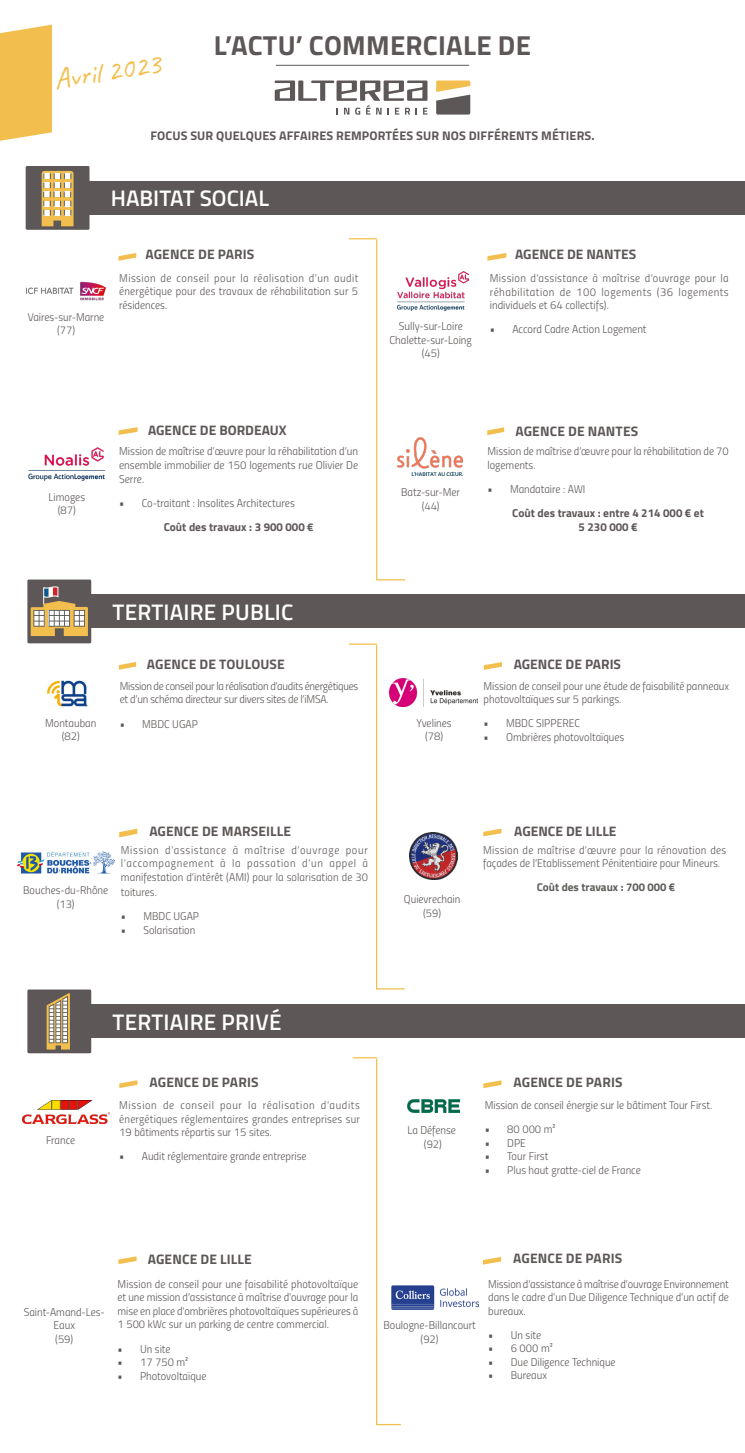
<style>
.page{position:relative;width:745px;height:1453px;background:#fff}
.page>*{position:absolute;margin:0;border:0;box-sizing:border-box;transform-origin:0 0}
.t1{font:30px "Caveat";color:#f2bf4e}
.t2{font:700 27.5px "Titillium";letter-spacing:.01em;color:#5d5857}
.t3{font:600 22.5px "Titillium";letter-spacing:.01em;color:#fff}
.t4{font:700 13.75px "Titillium";letter-spacing:.01em;color:#5d5857}
.t5{font:700 12.5px "Titillium";letter-spacing:.01em;color:#5d5857}
.t6{font:700 11.5px/13.8px "Titillium";color:#5d5857;text-align:center}
.t7{font:11.38px/13.6px "Titillium Light Upright";color:#5d5857;text-align:justify}
.t8{font:11.38px/13.6px "Titillium Light Upright";letter-spacing:.04em;color:#5d5857}
.t9{font:11.25px/13.5px "Titillium Light Upright";color:#5d5857;text-align:justify}
.t10{font:11.25px/13.5px "Titillium Light Upright";letter-spacing:-.02em;color:#5d5857}
.t11{font:11.25px "Titillium Light Upright";letter-spacing:.03em;color:#5d5857}
.t12{font:700 11.25px "Titillium";color:#5e5c59}
.s1{font-size:11.25px}
.s2{font-size:11.25px;color:#5e5c59}
.s3{font-size:11.38px}
</style>
<div class="page">
<hr style="left:275px;top:65px;width:194px;height:1px;background:#5d5857">
<svg style="left:0;top:25px;width:52px;height:116px;background:#f2c35a"></svg>
<div style="left:86px;top:181px;width:658px;height:34px;background:#5d5857"></div>
<div style="left:88px;top:594px;width:656px;height:34px;background:#5d5857"></div>
<div style="left:88px;top:1004px;width:656px;height:34px;background:#5d5857"></div>
<svg style="left:436px;top:80px;width:34px;height:35px"></svg>
<svg style="left:274px;top:80px;width:153px;height:35px"></svg>
<div style="left:27px;top:579px;width:64px;height:64px;background:#5d5857"></div>
<svg style="left:31px;top:586px;width:57px;height:50px"></svg>
<div style="left:27px;top:989px;width:64px;height:64px;background:#5d5857"></div>
<svg style="left:47px;top:993px;width:23px;height:56px"></svg>
<hr style="left:349px;top:643px;width:28px;height:2px;background:#f2bf4e">
<hr style="left:376px;top:645px;width:1px;height:344px;background:#f2bf4e">
<svg style="left:377px;top:988px;width:27px;height:1px"></svg>
<svg style="left:349px;top:238px;width:28px;height:1px"></svg>
<hr style="left:376px;top:240px;width:1px;height:340px;background:#f2bf4e">
<svg style="left:376px;top:579px;width:29px;height:1px"></svg>
<svg style="left:352px;top:1057px;width:25px;height:1px"></svg>
<hr style="left:376px;top:1059px;width:1px;height:366px;background:#f2bf4e">
<svg style="left:377px;top:1424px;width:23px;height:1px"></svg>
<svg style="left:119px;top:1080px;width:18px;height:8px"></svg>
<svg style="left:119px;top:662px;width:17px;height:8px"></svg>
<div style="left:26px;top:166px;width:63px;height:64px;background:#5d5857"></div>
<svg style="left:42px;top:171px;width:31px;height:55px;background:#e2c483"></svg>
<svg style="left:483px;top:1080px;width:18px;height:8px"></svg>
<svg style="left:483px;top:828px;width:18px;height:8px"></svg>
<svg style="left:483px;top:662px;width:18px;height:8px"></svg>
<svg style="left:487px;top:427px;width:17px;height:8px"></svg>
<img style="left:397px;top:438px;width:65px;height:37px">
<svg style="left:118px;top:427px;width:19px;height:8px"></svg>
<img style="left:28px;top:447px;width:78px;height:34px">
<svg style="left:118px;top:253px;width:18px;height:8px"></svg>
<img style="left:26px;top:281px;width:80px;height:20px">
<img style="left:46px;top:680px;width:43px;height:27px">
<img style="left:389px;top:678px;width:88px;height:28px">
<svg style="left:119px;top:828px;width:18px;height:9px"></svg>
<img style="left:18px;top:852px;width:96px;height:21px">
<img style="left:22px;top:1100px;width:88px;height:24px">
<img style="left:407px;top:1100px;width:52px;height:12px">
<svg style="left:487px;top:253px;width:19px;height:8px"></svg>
<img style="left:397px;top:271px;width:71px;height:39px">
<svg style="left:118px;top:1256px;width:18px;height:8px"></svg>
<svg style="left:483px;top:1257px;width:18px;height:7px"></svg>
<img style="left:391px;top:1285px;width:87px;height:24px">
<img style="left:409px;top:832px;width:47px;height:47px">
<p class="t1" style="left:51px;top:61px;width:109px;rotate:-9deg">Avril 2023</p>
<p class="t2" style="left:214px;top:24px;width:318px">L’ACTU’ COMMERCIALE DE</p>
<p class="t5" style="left:150px;top:126px;width:445px">FOCUS SUR QUELQUES AFFAIRES REMPORTÉES SUR NOS DIFFÉRENTS MÉTIERS.</p>
<p class="t3" style="left:111px;top:182px;width:160px">HABITAT SOCIAL</p>
<p class="t9" style="left:28px;top:310px;width:78px">Vaires-sur-Marne</p>
<p class="t9" style="left:57px;top:323px;width:19px">(77)</p>
<p class="t4" style="left:145px;top:244px;width:110px">AGENCE DE PARIS</p>
<p class="t9" style="left:119px;top:270px;width:240px">Mission de conseil pour la réalisation d’un audit énergétique pour des travaux de réhabilitation sur 5 résidences.</p>
<p class="t9" style="left:49px;top:490px;width:38px">Limoges</p>
<p class="t9" style="left:58px;top:503px;width:19px">(87)</p>
<p class="t4" style="left:148px;top:420px;width:140px">AGENCE DE BORDEAUX</p>
<p class="t7" style="left:119px;top:444px;width:240px">Mission de maîtrise d’<span class="s1">œ</span>uvre pour la réhabilitation d’un ensemble immobilier de 150 logements rue Olivier De Serre.</p>
<p class="t7" style="left:119px;top:495px;width:177px">• Co-traitant : Insolites Architectures</p>
<p class="t6" style="left:163px;top:520px;width:151px">Coût des travaux : 3 900 000 <span class="s2">€</span></p>
<p class="t9" style="left:45px;top:716px;width:52px">Montauban</p>
<p class="t9" style="left:62px;top:729px;width:19px">(82)</p>
<p class="t3" style="left:113px;top:595px;width:182px">TERTIAIRE PUBLIC</p>
<p class="t4" style="left:147px;top:654px;width:139px">AGENCE DE TOULOUSE</p>
<p class="t10" style="left:120px;top:679px;width:240px">Mission de conseil pour la réalisation d’audits énergétiques et d’un schéma directeur sur divers sites de l’iMSA.</p>
<p class="t9" style="left:120px;top:716px;width:80px">• MBDC UGAP</p>
<p class="t7" style="left:398px;top:319px;width:66px">Sully-sur-Loire</p>
<p class="t7" style="left:389px;top:332px;width:84px">Chalette-sur-Loing</p>
<p class="t9" style="left:421px;top:346px;width:19px">(45)</p>
<p class="t4" style="left:515px;top:244px;width:122px">AGENCE DE NANTES</p>
<p class="t11" style="left:489px;top:270px;width:240px"><span class="s3">Mission</span> d’assistance à maîtrise d’ouvrage <span class="s3">pour la</span></p>
<p class="t8" style="left:489px;top:284px;width:240px">réhabilitation de 100 logements (36 logements individuels et 64 collectifs).</p>
<p class="t7" style="left:489px;top:322px;width:158px">• Accord Cadre Action Logement</p>
<p class="t9" style="left:401px;top:485px;width:60px">Batz-sur-Mer</p>
<p class="t9" style="left:421px;top:498px;width:19px">(44)</p>
<p class="t4" style="left:515px;top:420px;width:124px">AGENCE DE NANTES</p>
<p class="t9" style="left:487px;top:444px;width:243px">Mission de maîtrise d’œuvre pour la réhabilitation de 70 logements.</p>
<p class="t9" style="left:487px;top:481px;width:99px">• Mandataire : AWI</p>
<p class="t6" style="left:512px;top:506px;width:193px">Coût des travaux : entre 4 214 000 € et<br>5 230 000 €</p>
<p class="t9" style="left:416px;top:716px;width:37px">Yvelines</p>
<p class="t9" style="left:425px;top:729px;width:19px">(78)</p>
<p class="t4" style="left:513px;top:654px;width:109px">AGENCE DE PARIS</p>
<p class="t9" style="left:483px;top:678px;width:247px">Mission de conseil pour une étude de faisabilité panneaux photovoltaïques sur 5 parkings.</p>
<p class="t9" style="left:483px;top:716px;width:98px">• MBDC SIPPEREC</p>
<p class="t9" style="left:483px;top:729px;width:142px">• Ombrières photovoltaïques</p>
<p class="t9" style="left:23px;top:883px;width:86px;text-align:center">Bouches-du-Rhône (13)</p>
<p class="t4" style="left:149px;top:820px;width:143px">AGENCE DE MARSEILLE</p>
<p class="t9" style="left:121px;top:843px;width:249px">Mission d’assistance à maîtrise d’ouvrage pour l’accompagnement à la passation d’un appel à manifestation d’intérêt (AMI) pour la solarisation de 30</p>
<p class="t9" style="left:121px;top:885px;width:37px">toitures.</p>
<p class="t9" style="left:121px;top:909px;width:80px">• MBDC UGAP</p>
<p class="t9" style="left:121px;top:922px;width:76px">• Solarisation</p>
<p class="t3" style="left:113px;top:1005px;width:170px">TERTIAIRE PRIVÉ</p>
<p class="t9" style="left:46px;top:1133px;width:31px">France</p>
<p class="t4" style="left:149px;top:1071px;width:110px">AGENCE DE PARIS</p>
<p class="t9" style="left:119px;top:1098px;width:242px">Mission de conseil pour la réalisation d’audits énergétiques réglementaires grandes entreprises sur 19 bâtiments répartis sur 15 sites.</p>
<p class="t9" style="left:119px;top:1149px;width:189px">• Audit réglementaire grande entreprise</p>
<p class="t9" style="left:403px;top:892px;width:58px">Quievrechain</p>
<p class="t9" style="left:423px;top:905px;width:19px">(59)</p>
<p class="t4" style="left:514px;top:820px;width:104px">AGENCE DE LILLE</p>
<p class="t9" style="left:483px;top:842px;width:244px">Mission de maîtrise d’œuvre pour la rénovation des façades de l’Etablissement Pénitentiaire pour Mineurs.</p>
<p class="t12" style="left:536px;top:879px;width:140px">Coût des travaux : 700 000 €</p>
<p class="t9" style="left:407px;top:1123px;width:50px">La Défense</p>
<p class="t9" style="left:423px;top:1136px;width:19px">(92)</p>
<p class="t4" style="left:513px;top:1071px;width:110px">AGENCE DE PARIS</p>
<p class="t9" style="left:484px;top:1098px;width:229px">Mission de conseil énergie sur le bâtiment Tour First.</p>
<p class="t9" style="left:484px;top:1122px;width:72px">• 80 000 m²</p>
<p class="t9" style="left:484px;top:1135px;width:43px">• DPE</p>
<p class="t9" style="left:484px;top:1149px;width:65px">• Tour First</p>
<p class="t9" style="left:484px;top:1162px;width:157px">• Plus haut gratte-ciel de France</p>
<p class="t9" style="left:24px;top:1304px;width:82px;text-align:center">Saint-Amand-Les-<br>Eaux</p>
<p class="t9" style="left:55px;top:1331px;width:19px">(59)</p>
<p class="t4" style="left:148px;top:1248px;width:105px">AGENCE DE LILLE</p>
<p class="t9" style="left:117px;top:1276px;width:242px">Mission de conseil pour une faisabilité photovoltaïque et une mission d’assistance à maîtrise d’ouvrage pour la mise en place d’ombrières photovoltaïques supérieures à 1 500 kWc sur un parking de centre commercial.</p>
<p class="t9" style="left:117px;top:1341px;width:54px">• Un site</p>
<p class="t9" style="left:117px;top:1355px;width:72px">• 17 750 m²</p>
<p class="t9" style="left:117px;top:1368px;width:90px">• Photovoltaïque</p>
<p class="t9" style="left:383px;top:1318px;width:94px;text-align:center">Boulogne-Billancourt (92)</p>
<p class="t4" style="left:513px;top:1248px;width:110px">AGENCE DE PARIS</p>
<p class="t9" style="left:488px;top:1276px;width:242px">Mission d’assistance à maîtrise d’ouvrage Environnement dans le cadre d’un Due Diligence Technique d’un actif de bureaux.</p>
<p class="t9" style="left:488px;top:1327px;width:54px">• Un site</p>
<p class="t9" style="left:488px;top:1341px;width:66px">• 6 000 m²</p>
<p class="t9" style="left:488px;top:1354px;width:129px">• Due Diligence Technique</p>
<p class="t9" style="left:488px;top:1368px;width:60px">• Bureaux</p>
</div>
